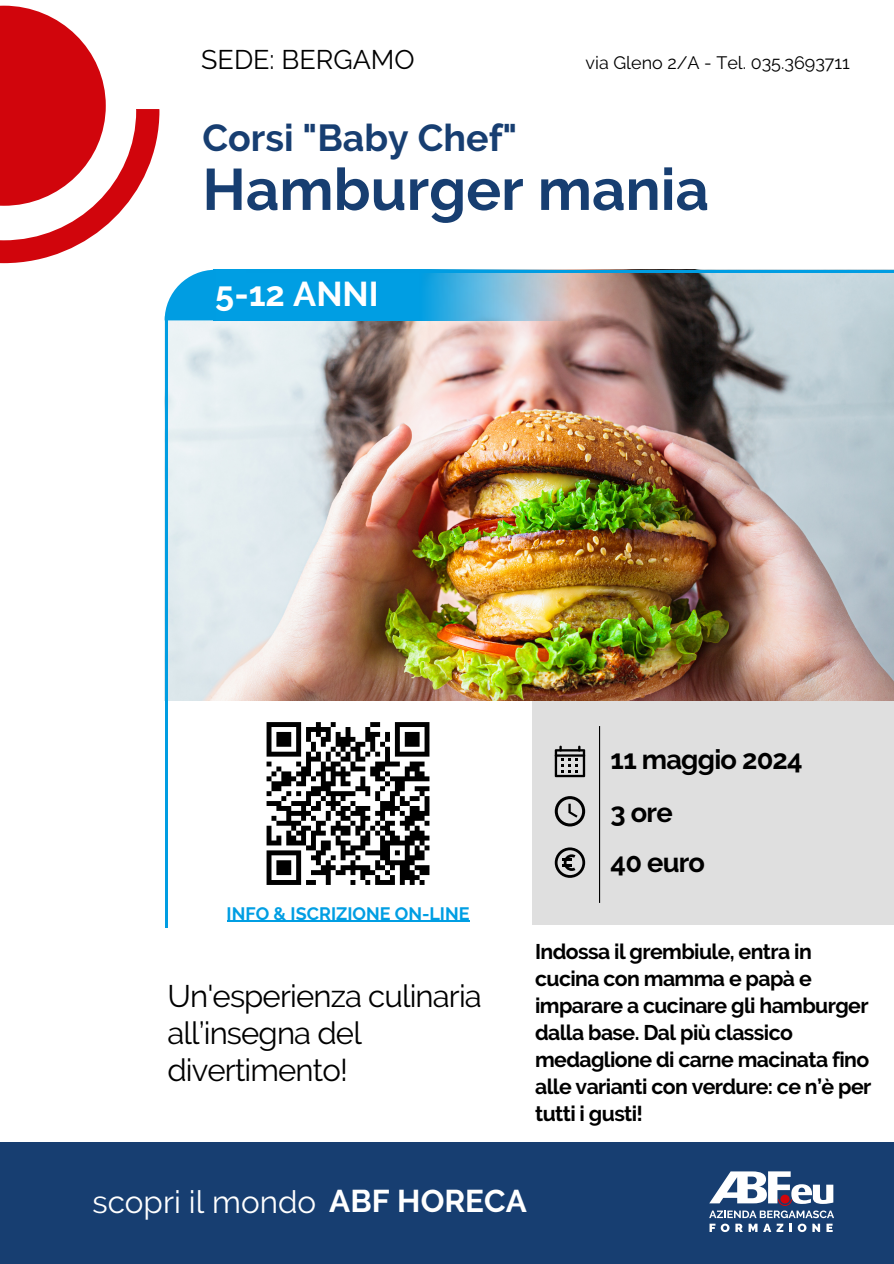
<style>
.page{position:relative;width:894px;height:1264px;background:#fff}
.page>*{position:absolute;margin:0;border:0;box-sizing:border-box;transform-origin:0 0}
.t1{font:700 58.2px "Raleway";color:#173e71}
.t2{font:700 37.5px "Raleway";color:#173e71}
.t3{font:700 34.35px "Raleway";color:#fff}
.t4{font:31.35px "Raleway";color:#fff}
.t5{font:31.05px/37px "Raleway";letter-spacing:-.03em;color:#000}
.t6{font:700 27.3px "Raleway";letter-spacing:-.03em;color:#000}
.t7{font:26.85px "Raleway";color:#000}
.t8{font:700 21.15px/27px "Raleway";letter-spacing:-.03em;color:#000}
.t9{font:18px "Raleway";color:#000}
.t10{font:700 17.85px "Raleway";color:#009ee3}
.s1{font-weight:700}
</style>
<div class="page">
<svg style="left:0;top:6px;width:159px;height:257px"></svg>
<img style="left:167px;top:272px;width:725px;height:429px">
<img style="left:215px;top:270px;width:368px;height:50px">
<svg style="left:165px;top:270px;width:50px;height:50px"></svg>
<hr style="left:165px;top:320px;width:2px;height:607px;background:#009de2">
<hr style="left:246px;top:270px;width:647px;height:2px;background:#009de2">
<div style="left:0;top:1141px;width:893px;height:122px;background:#173e71"></div>
<svg style="left:709px;top:1171px;width:124px;height:60px"></svg>
<div style="left:532px;top:701px;width:361px;height:223px;background:#dfdfdf"></div>
<hr style="left:598px;top:726px;width:2px;height:176px;background:#000">
<svg style="left:554px;top:745px;width:31px;height:32px"></svg>
<svg style="left:554px;top:796px;width:31px;height:30px"></svg>
<svg style="left:554px;top:847px;width:31px;height:30px"></svg>
<hr style="left:226px;top:920px;width:243px;height:1px;background:#009ee3">
<svg style="left:266px;top:722px;width:164px;height:163px"></svg>
<h6 class="t7" style="left:201px;top:44px;width:215px">SEDE: BERGAMO</h6>
<h6 class="t9" style="left:585px;top:52px;width:266px">via Gleno 2/A - Tel. 035.3693711</h6>
<p class="t2" style="left:202px;top:116px;width:316px">Corsi "Baby Chef"</p>
<p class="t1" style="left:202px;top:155px;width:508px">Hamburger mania</p>
<h6 class="t3" style="left:215px;top:274px;width:165px">5-12 ANNI</h6>
<h1 class="t10" style="left:226px;top:902px;width:244px">INFO &amp; ISCRIZIONE ON-LINE</h1>
<p class="t5" style="left:167px;top:977px;width:316px">Un'esperienza culinaria all’insegna del divertimento!</p>
<p class="t6" style="left:610px;top:743px;width:193px">11 maggio 2024</p>
<p class="t6" style="left:610px;top:796px;width:64px">3 ore</p>
<p class="t6" style="left:610px;top:846px;width:96px">40 euro</p>
<p class="t8" style="left:535px;top:937px;width:337px">Indossa il grembiule, entra in cucina con mamma e papà e imparare a cucinare gli hamburger dalla base. Dal più classico medaglione di carne macinata fino alle varianti con verdure: ce n’è per tutti i gusti!</p>
<h2 class="t4" style="left:92px;top:1183px;width:435px">scopri il mondo <span class="s1">ABF HORECA</span></h2>
</div>
